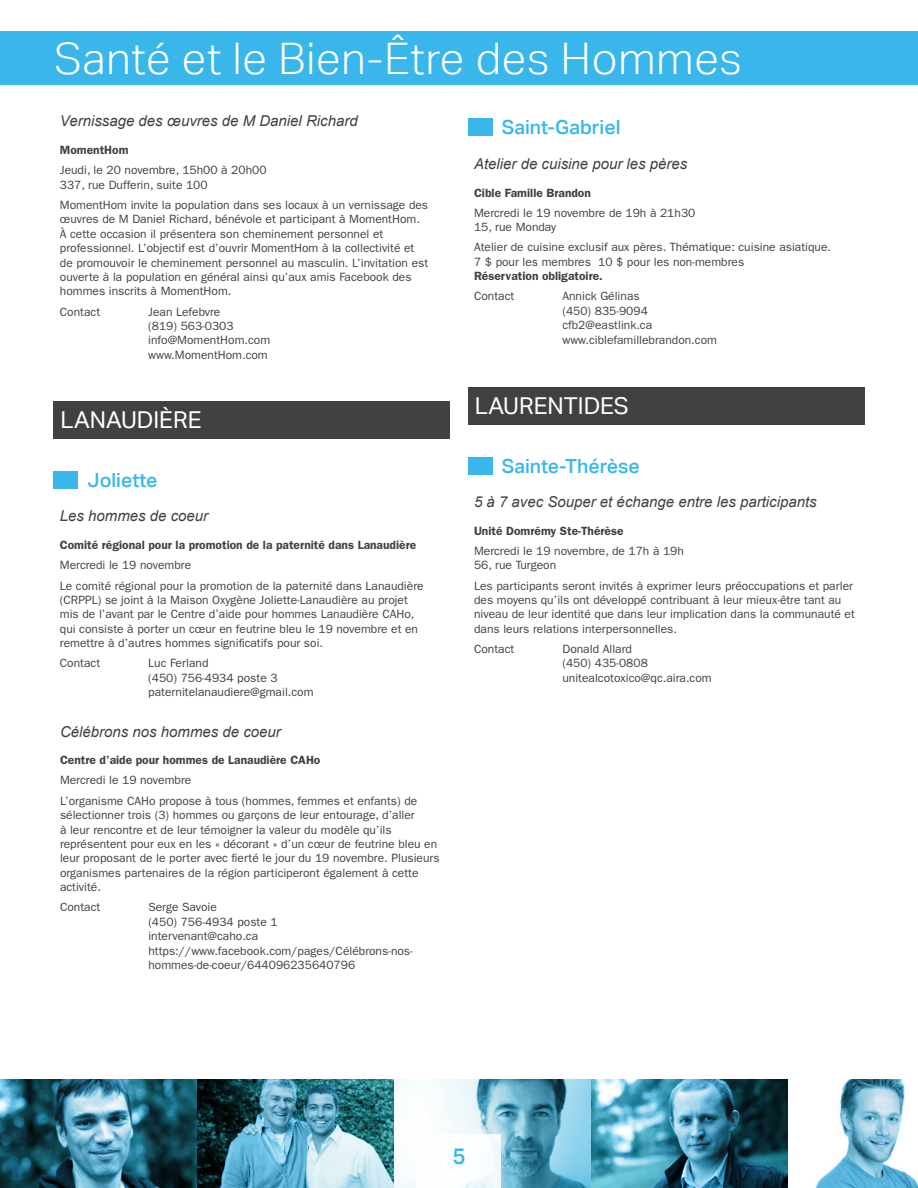
<style>
.page{position:relative;width:918px;height:1188px;background:#fff}
.page>*{position:absolute;margin:0;border:0;box-sizing:border-box;transform-origin:0 0}
.t1{font:300 43.5px "Aktiv Grotesk";letter-spacing:.02em;color:#fff}
.t2{font:23.25px "Aktiv Grotesk";color:#fff}
.t3{font:500 22.5px "Aktiv Grotesk";color:#39b7ea}
.t4{font:500 19.5px "Aktiv Grotesk";color:#39b7ea}
.t5{font:italic 15px "Arial";color:#414042}
.t6{font:12px/14.4px "ITC Franklin Gothic Std";color:#414042}
.t7{font:600 12px "ITC Franklin Gothic Std";color:#414042}
</style>
<div class="page">
<div style="left:54px;top:401px;width:396px;height:38px;background:#414042"></div>
<div style="left:468px;top:387px;width:396px;height:38px;background:#414042"></div>
<svg style="left:0;top:1079px;width:918px;height:109px;background:#6297a8"></svg>
<div style="left:0;top:31px;width:918px;height:54px;background:#39b7ea"></div>
<div style="left:417px;top:1134px;width:84px;height:54px;background:#fff"></div>
<div style="left:54px;top:471px;width:24px;height:18px;background:#39b7ea"></div>
<div style="left:468px;top:119px;width:24px;height:17px;background:#39b7ea"></div>
<div style="left:468px;top:457px;width:24px;height:17px;background:#39b7ea"></div>
<h1 class="t1" style="left:54px;top:34px;width:689px">Santé et le Bien-Être des Hommes</h1>
<p class="t5" style="left:60px;top:111px;width:299px">Vernissage des œuvres de M Daniel Richard</p>
<p class="t7" style="left:60px;top:143px;width:70px">MomentHom</p>
<p class="t6" style="left:60px;top:163px;width:208px">Jeudi, le 20 novembre, 15h00 à 20h00<br>337, rue Dufferin, suite 100</p>
<p class="t6" style="left:60px;top:198px;width:370px">MomentHom invite la population dans ses locaux à un vernissage des œuvres de M Daniel Richard, bénévole et participant à MomentHom.<br>À cette occasion il présentera son cheminement personnel et professionnel. L’objectif est d’ouvrir MomentHom à la collectivité et de promouvoir le cheminement personnel au masculin. L’invitation est ouverte à la population en général ainsi qu’aux amis Facebook des hommes inscrits à MomentHom.</p>
<p class="t6" style="left:60px;top:304px;width:42px">Contact</p>
<p class="t6" style="left:148px;top:304px;width:123px">Jean Lefebvre<br>(819) 563-0303 info@MomentHom.com www.MomentHom.com</p>
<h2 class="t2" style="left:61px;top:406px;width:142px">LANAUDIÈRE</h2>
<h3 class="t4" style="left:88px;top:468px;width:71px">Joliette</h3>
<p class="t5" style="left:60px;top:506px;width:150px">Les hommes de coeur</p>
<p class="t7" style="left:60px;top:538px;width:358px">Comité régional pour la promotion de la paternité dans Lanaudière</p>
<p class="t6" style="left:60px;top:555px;width:365px;line-height:20.2px">Mercredi le 19 novembre<br>Le comité régional pour la promotion de la paternité dans Lanaudière</p>
<p class="t6" style="left:60px;top:593px;width:360px">(CRPPL) se joint à la Maison Oxygène Joliette-Lanaudière au projet mis de l’avant par le Centre d’aide pour hommes Lanaudière CAHo, qui consiste à porter un cœur en feutrine bleu le 19 novembre et en remettre à d’autres hommes significatifs pour soi.</p>
<p class="t6" style="left:60px;top:656px;width:42px">Contact</p>
<p class="t6" style="left:148px;top:656px;width:167px">Luc Ferland<br>(450) 756-4934 poste 3 paternitelanaudiere@gmail.com</p>
<p class="t5" style="left:60px;top:722px;width:222px">Célébrons nos hommes de coeur</p>
<p class="t7" style="left:60px;top:753px;width:262px">Centre d’aide pour hommes de Lanaudière CAHo</p>
<p class="t6" style="left:60px;top:770px;width:359px;line-height:20.2px">Mercredi le 19 novembre<br>L’organisme CAHo propose à tous (hommes, femmes et enfants) de</p>
<p class="t6" style="left:60px;top:808px;width:381px">sélectionner trois (3) hommes ou garçons de leur entourage, d’aller<br>à leur rencontre et de leur témoigner la valeur du modèle qu’ils représentent pour eux en les « décorant » d’un cœur de feutrine bleu en leur proposant de le porter avec fierté le jour du 19 novembre. Plusieurs organismes partenaires de la région participeront également à cette activité.</p>
<p class="t6" style="left:60px;top:900px;width:42px">Contact</p>
<p class="t6" style="left:148px;top:900px;width:266px">Serge Savoie<br>(450) 756-4934 poste 1<br>intervenant@caho.ca https://www.facebook.com/pages/Célébrons-nos&shy;hommes-de-coeur/644096235640796</p>
<h3 class="t4" style="left:502px;top:116px;width:120px">Saint-Gabriel</h3>
<p class="t5" style="left:474px;top:154px;width:215px">Atelier de cuisine pour les pères</p>
<p class="t7" style="left:474px;top:185px;width:118px">Cible Famille Brandon</p>
<p class="t6" style="left:474px;top:206px;width:223px">Mercredi le 19 novembre de 19h à 21h30<br>15, rue Monday</p>
<p class="t6" style="left:474px;top:240px;width:359px">Atelier de cuisine exclusif aux pères. Thématique: cuisine asiatique.<br>7 $ pour les membres 10 $ pour les non-membres</p>
<p class="t7" style="left:474px;top:269px;width:130px">Réservation obligatoire.</p>
<p class="t6" style="left:474px;top:289px;width:42px">Contact</p>
<p class="t6" style="left:562px;top:289px;width:156px">Annick Gélinas<br>(450) 835-9094 cfb2@eastlink.ca www.ciblefamillebrandon.com</p>
<h2 class="t2" style="left:475px;top:392px;width:155px">LAURENTIDES</h2>
<h3 class="t4" style="left:502px;top:454px;width:139px">Sainte-Thérèse</h3>
<p class="t5" style="left:474px;top:492px;width:344px">5 à 7 avec Souper et échange entre les participants</p>
<p class="t7" style="left:474px;top:523px;width:151px">Unité Domrémy Ste-Thérèse</p>
<p class="t6" style="left:474px;top:544px;width:211px">Mercredi le 19 novembre, de 17h à 19h<br>56, rue Turgeon</p>
<p class="t6" style="left:474px;top:578px;width:382px">Les participants seront invités à exprimer leurs préoccupations et parler des moyens qu’ils ont développé contribuant à leur mieux-être tant au niveau de leur identité que dans leur implication dans la communauté et dans leurs relations interpersonnelles.</p>
<p class="t6" style="left:474px;top:642px;width:42px">Contact</p>
<p class="t6" style="left:562px;top:642px;width:151px">Donald Allard<br>(450) 435-0808 unitealcotoxico@qc.aira.com</p>
<h3 class="t3" style="left:452px;top:1142px;width:15px">5</h3>
</div>
